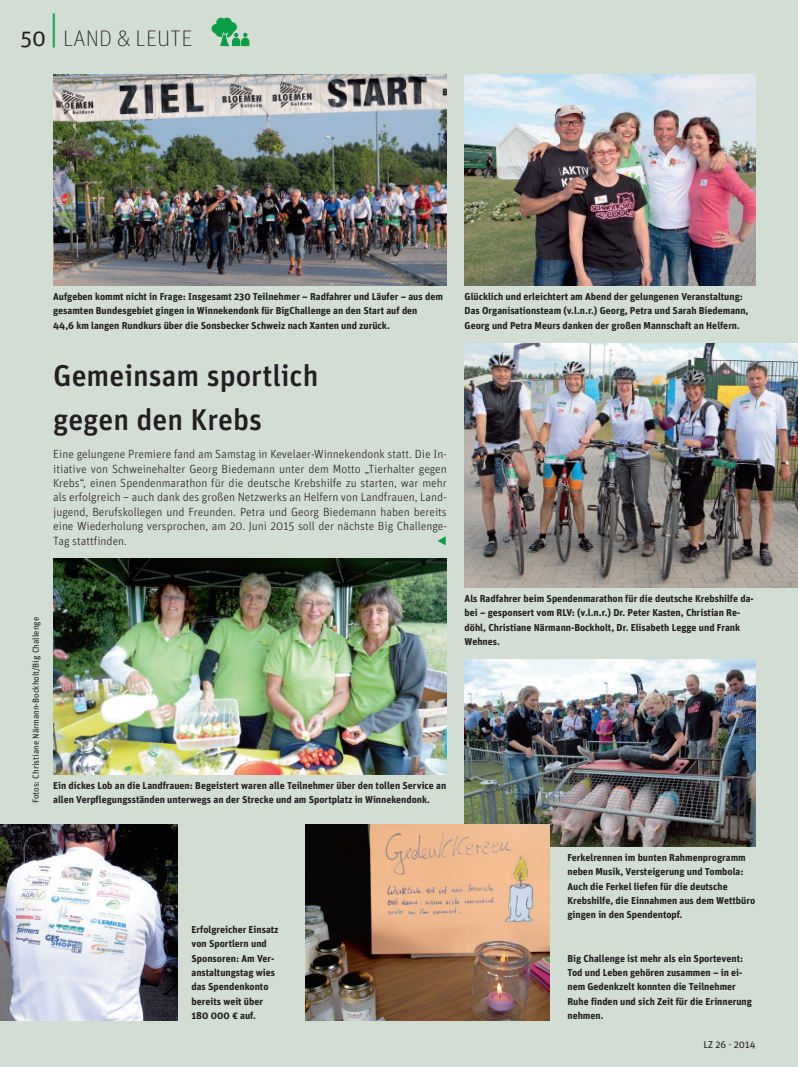
<style>
.page{position:relative;width:798px;height:1067px;background:#fff}
.page>*{position:absolute;margin:0;border:0;box-sizing:border-box;transform-origin:0 0}
.u2{font:500 30px/43.1px "Unit OT";color:#231f20}
.t1{font:100 22.5px "Unit OT";color:#231f20}
.Grundschrift{font:300 11.88px/14.4px "Unit OT";color:#231f20;text-align:justify}
.bu{font:700 10px/14.4px "Unit OT";color:#231f20}
.t2{font:10px "Unit OT";color:#231f20}
.fotonachweis{font:8.75px "Unit OT";color:#231f20}
.s1{font-weight:400}
</style>
<div class="page">
<div style="left:0;top:0;width:797px;height:1067px;background:#d2ddd3"></div>
<img style="left:53px;top:559px;width:393px;height:215px">
<img style="left:0;top:824px;width:177px;height:196px">
<img style="left:464px;top:343px;width:333px;height:244px">
<svg style="left:211px;top:18px;width:38px;height:28px"></svg>
<img style="left:53px;top:74px;width:393px;height:212px">
<img style="left:464px;top:74px;width:291px;height:212px">
<img style="left:464px;top:659px;width:291px;height:187px">
<img style="left:305px;top:824px;width:244px;height:196px">
<p class="t1" style="left:20px;top:26px;width:173px"><span class="s1">50</span> <sup>|</sup> LAND &amp; LEUTE</p>
<p class="bu" style="left:53px;top:289px;width:391px">Aufgeben kommt nicht in Frage: Insgesamt 230 Teilnehmer – Radfahrer und Läufer – aus dem gesamten Bundesgebiet gingen in Winnekendonk für BigChallenge an den Start auf den<br>44,6 km langen Rundkurs über die Sonsbecker Schweiz nach Xanten und zurück.</p>
<p class="bu" style="left:464px;top:289px;width:285px">Glücklich und erleichtert am Abend der gelungenen Veranstaltung:<br>Das Organisationsteam (v.l.n.r.) Georg, Petra und Sarah Biedemann,<br>Georg und Petra Meurs danken der großen Mannschaft an Helfern.</p>
<p class="u2" style="left:53px;top:354px;width:267px">Gemeinsam sportlich gegen den Krebs</p>
<p class="Grundschrift" style="left:53px;top:447px;width:395px">Eine gelungene Premiere fand am Samstag in Kevelaer-Winnekendonk statt. Die In&shy;itiative von Schweinehalter Georg Biedemann unter dem Motto „Tierhalter gegen Krebs“, einen Spendenmarathon für die deutsche Krebshilfe zu starten, war mehr als erfolgreich – auch dank des großen Netzwerks an Helfern von Landfrauen, Land&shy;jugend, Berufskollegen und Freunden. Petra und Georg Biedemann haben bereits eine Wiederholung versprochen, am 20. Juni 2015 soll der nächste Big Challenge-Tag stattfinden.</p>
<p class="fotonachweis" style="left:30px;top:803px;width:188px;rotate:-90deg">Fotos: Christiane Närmann-Bockholt/Big Challenge</p>
<p class="bu" style="left:53px;top:778px;width:394px">Ein dickes Lob an die Landfrauen: Begeistert waren alle Teilnehmer über den tollen Service an allen Verpflegungsständen unterwegs an der Strecke und am Sportplatz in Winnekendonk.</p>
<p class="bu" style="left:464px;top:591px;width:290px">Als Radfahrer beim Spendenmarathon für die deutsche Krebshilfe da&shy;bei – gesponsert vom RLV: (v.l.n.r.) Dr. Peter Kasten, Christian Re&shy;döhl, Christiane Närmann-Bockholt, Dr. Elisabeth Legge und Frank Wehnes.</p>
<p class="bu" style="left:191px;top:922px;width:88px">Erfolgreicher Einsatz von Sportlern und<br>Sponsoren: Am Ver&shy;anstaltungstag wies das Spendenkonto bereits weit über<br>180 000 € auf.</p>
<p class="bu" style="left:567px;top:850px;width:189px">Ferkelrennen im bunten Rahmenprogramm neben Musik, Versteigerung und Tombola:<br>Auch die Ferkel liefen für die deutsche Krebshilfe, die Einnahmen aus dem Wettbüro gingen in den Spendentopf.</p>
<p class="bu" style="left:567px;top:950px;width:186px">Big Challenge ist mehr als ein Sportevent:<br>Tod und Leben gehören zusammen – in ei&shy;nem Gedenkzelt konnten die Teilnehmer Ruhe finden und sich Zeit für die Erinnerung nehmen.</p>
<p class="t2" style="left:703px;top:1038px;width:53px">LZ 26 · 2014</p>
</div>
